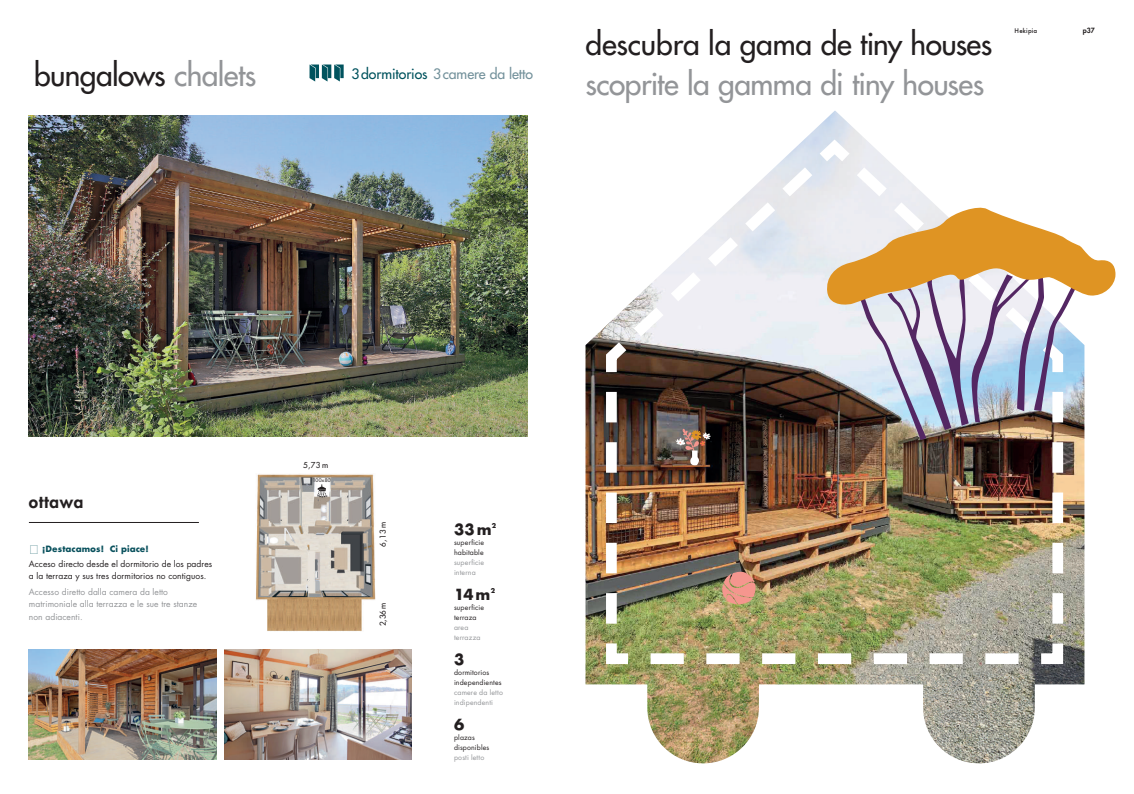
<style>
.page{position:relative;width:1134px;height:794px;background:#fff}
.page>*{position:absolute;margin:0;border:0;box-sizing:border-box;transform-origin:0 0}
.t1{font:500 30px "Futura Std";letter-spacing:-.02em;color:#231f20}
.t2{font:500 30px "Futura Std";letter-spacing:-.02em;color:#939598}
.t3{font:800 17px "Futura Std";letter-spacing:.04em;color:#231f20}
.t4{font:700 15px "Futura ND";letter-spacing:.075em;color:#231f20}
.t5{font:500 14px "Futura Std";letter-spacing:-.005em;color:#74929c}
.t6{font:8.5px/12.5px "Futura Std";letter-spacing:.005em;color:#939598}
.t7{font:8.5px/12.5px "Futura Std";letter-spacing:.005em;color:#231f20}
.t8{font:700 8.5px "Futura ND";letter-spacing:.005em;color:#09515d}
.t9{font:500 8px "Futura Std";letter-spacing:.04em;color:#231f20}
.t10{font:7px/10px "Futura Std";letter-spacing:.02em;color:#231f20}
.t11{font:7px/10px "Futura Std";letter-spacing:.02em;color:#939598}
.t12{font:7px "Futura T Medium";letter-spacing:.03em;color:#231f20}
.t13{font:800 7px "Futura Std";color:#231f20}
.t14{font:700 6.4px "Futura ND";color:#231f20}
.t15{font:500 5px "Futura Std";letter-spacing:.06em;color:#231f20}
.s1{color:#939598}
.s2{color:#00535e}
</style>
<div class="page">
<img style="left:256px;top:474px;width:120px;height:157px">
<img style="left:29px;top:116px;width:499px;height:321px">
<img style="left:224px;top:649px;width:187px;height:111px">
<img style="left:29px;top:649px;width:187px;height:111px">
<hr style="left:29px;top:522px;width:170px;height:1px;background:#231f20">
<svg style="left:317px;top:484px;width:10px;height:13px"></svg>
<svg style="left:309px;top:64px;width:35px;height:17px"></svg>
<img style="left:585px;top:111px;width:499px;height:652px">
<img style="left:601px;top:132px;width:467px;height:537px">
<img style="left:825px;top:204px;width:291px;height:419px">
<svg style="left:722px;top:571px;width:34px;height:33px"></svg>
<svg style="left:675px;top:429px;width:36px;height:36px"></svg>
<h1 class="t1" style="left:34px;top:56px;width:224px">bungalows <span class="s1">chalets</span></h1>
<h3 class="t5" style="left:352px;top:65px;width:183px"><span class="s2">3dormitorios</span> 3camere da letto</h3>
<h1 class="t1" style="left:585px;top:26px;width:408px">descubra la gama de tiny houses</h1>
<h1 class="t2" style="left:585px;top:65px;width:400px">scoprite la gamma di tiny houses</h1>
<p class="t12" style="left:1014px;top:26px;width:24px">Hekipia</p>
<p class="t13" style="left:1083px;top:26px;width:14px">p37</p>
<h2 class="t3" style="left:29px;top:491px;width:56px">ottawa</h2>
<p class="t8" style="left:42px;top:542px;width:108px">¡Destacamos! Ci piace!</p>
<p class="t7" style="left:29px;top:557px;width:185px">Acceso directo desde el dormitorio de los padres a la terraza y sus tres dormitorios no contiguos.</p>
<p class="t6" style="left:29px;top:585px;width:170px">Accesso diretto dalla camera da letto matrimoniale alla terrazza e le sue tre stanze non adiacenti.</p>
<p class="t9" style="left:303px;top:459px;width:26px">5,73 m</p>
<p class="t15" style="left:313px;top:477px;width:19px">100x80</p>
<p class="t9" style="left:378px;top:547px;width:26px;rotate:-90deg">6,13 m</p>
<p class="t9" style="left:378px;top:626px;width:25px;rotate:-90deg">2,36m</p>
<h3 class="t4" style="left:454px;top:519px;width:39px">33m</h3>
<p class="t14" style="left:492px;top:521px;width:6px">2</p>
<p class="t10" style="left:454px;top:537px;width:31px">superficie habitable</p>
<p class="t11" style="left:454px;top:557px;width:31px">superficie interna</p>
<h3 class="t4" style="left:454px;top:584px;width:38px">14m</h3>
<p class="t14" style="left:491px;top:586px;width:6px">2</p>
<p class="t10" style="left:454px;top:602px;width:31px">superficie terraza</p>
<p class="t11" style="left:454px;top:622px;width:28px">area terrazza</p>
<h3 class="t4" style="left:454px;top:649px;width:12px">3</h3>
<p class="t10" style="left:454px;top:667px;width:49px">dormitorios independientes</p>
<p class="t11" style="left:454px;top:687px;width:50px">camere da letto indipendenti</p>
<h3 class="t4" style="left:454px;top:714px;width:12px">6</h3>
<p class="t10" style="left:454px;top:732px;width:37px">plazas disponibles</p>
<p class="t11" style="left:454px;top:752px;width:32px">posti letto</p>
</div>
